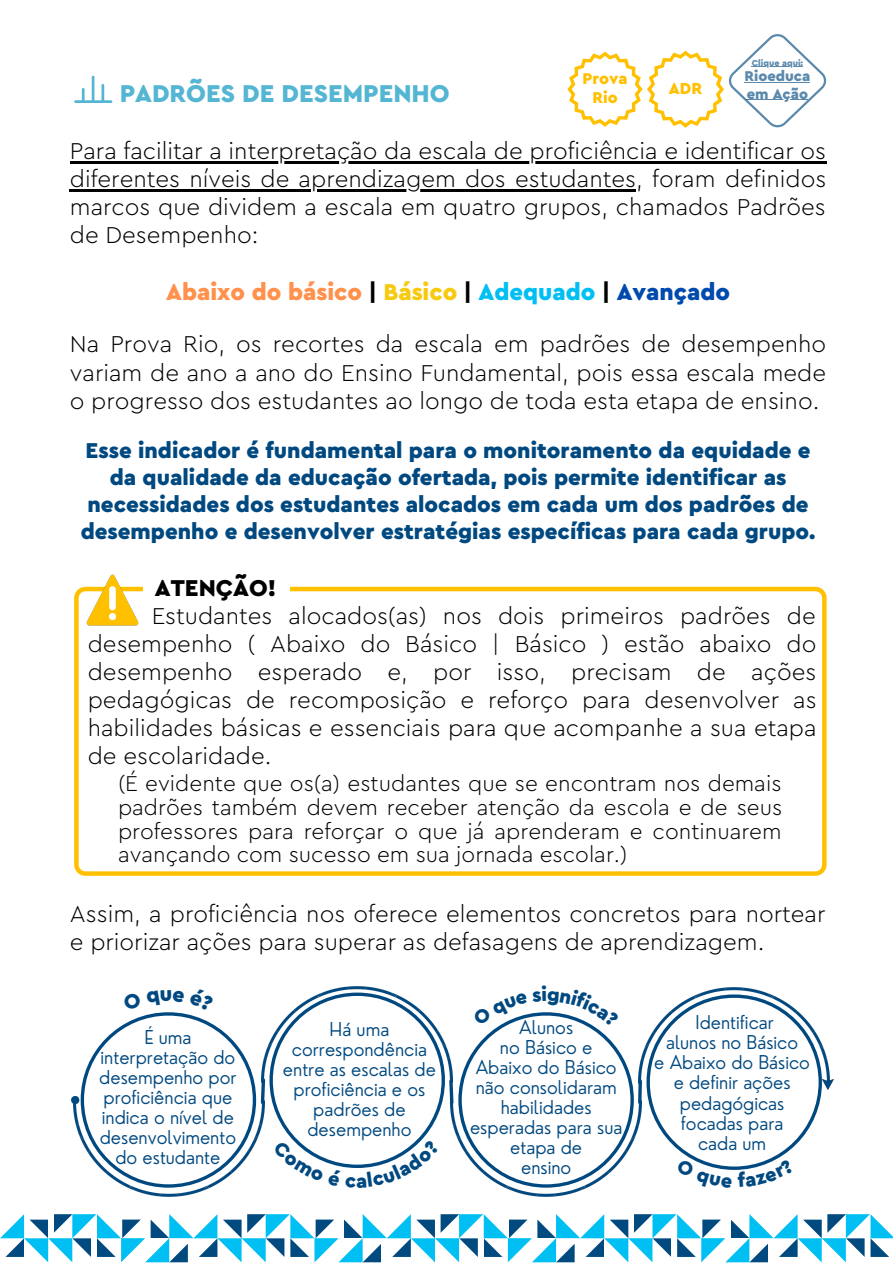
<style>
.page{position:relative;width:893px;height:1264px;background:#fff}
.page>*{position:absolute;margin:0;border:0;box-sizing:border-box;transform-origin:0 0}
.t1{font:900 25.5px "Cera Pro";color:#54b6d3}
.t2{font:300 24px/28px "Cera Pro";color:#000;text-align:justify}
.t3{font:900 24px "Cera Pro";color:#ff914d}
.t4{font:900 24px "Cera Pro";color:#000}
.t5{font:900 22.5px/27px "Cera Pro";color:#004980;text-align:center}
.t6{font:300 22.5px/23.5px "Cera Pro";color:#000;text-align:justify}
.t7{font:300 18.6px/20px "Nourd";color:#004980;text-align:center}
.t8{font:900 16.8px "Cera Pro";color:#ffc000}
.t9{font:900 16.35px/19.4px "Cera Pro";color:#ffc000;text-align:center}
.t10{font:900 14.85px/17.2px "Cera Pro";color:#004980}
.t11{font:900 9px "Cera Pro";color:#004980}
.s1{color:#000}
.s2{color:#f7ca0f}
.s3{color:#00bff2}
.s4{color:#004aad}
</style>
<div class="page">
<hr style="left:70px;top:161px;width:756px;height:2px;background:#000">
<hr style="left:70px;top:189px;width:566px;height:3px;background:#000">
<svg style="left:74px;top:587px;width:752px;height:288px"></svg>
<div style="left:143px;top:554px;width:147px;height:46px;background:#fff"></div>
<hr style="left:75px;top:100px;width:36px;height:3px;background:#54b6d3">
<hr style="left:92px;top:77px;width:2px;height:25px;background:#54b6d3">
<svg style="left:82px;top:89px;width:3px;height:11px"></svg>
<hr style="left:101px;top:85px;width:3px;height:15px;background:#54b6d3">
<img style="left:86px;top:575px;width:52px;height:50px">
<img style="left:73px;top:1100px;width:137px;height:96px">
<img style="left:505px;top:1188px;width:82px;height:8px">
<div style="left:71px;top:1095px;width:8px;height:9px;background:#004980;border-radius:50%"></div>
<svg style="left:567px;top:34px;width:259px;height:94px"></svg>
<svg style="left:0;top:1214px;width:892px;height:48px"></svg>
<svg style="left:81px;top:986px;width:752px;height:202px"></svg>
<p class="t11" style="left:751px;top:58px;width:53px">Clique aqui:</p>
<p class="t10" style="left:744px;top:68px;width:67px">Rioeduca em Ação</p>
<p class="t9" style="left:582px;top:69px;width:46px">Prova<br>Rio</p>
<p class="t8" style="left:668px;top:80px;width:35px">ADR</p>
<p class="t1" style="left:120px;top:81px;width:331px">PADRÕES DE DESEMPENHO</p>
<p class="t2" style="left:70px;top:138px;width:757px">Para facilitar a interpretação da escala de proficiência e identificar os diferentes níveis de aprendizagem dos estudantes, foram definidos marcos que dividem a escala em quatro grupos, chamados Padrões de Desempenho:</p>
<p class="t3" style="left:166px;top:280px;width:565px">Abaixo do básico <span class="s1">|</span> <span class="s2">Básico</span> <span class="s1">|</span> <span class="s3">Adequado</span> <span class="s1">|</span> <span class="s4">Avançado</span></p>
<p class="t2" style="left:70px;top:331px;width:757px">Na Prova Rio, os recortes da escala em padrões de desempenho variam de ano a ano do Ensino Fundamental, pois essa escala mede o progresso dos estudantes ao longo de toda esta etapa de ensino.</p>
<p class="t5" style="left:81px;top:438px;width:736px">Esse indicador é fundamental para o monitoramento da equidade e da qualidade da educação ofertada, pois permite identificar as necessidades dos estudantes alocados em cada um dos padrões de desempenho e desenvolver estratégias específicas para cada grupo.</p>
<p class="t4" style="left:155px;top:576px;width:123px">ATENÇÃO!</p>
<p class="t2" style="left:88px;top:602px;width:730px;text-indent:64px">Estudantes alocados(as) nos dois primeiros padrões de desempenho ( Abaixo do Básico | Básico ) estão abaixo do desempenho esperado e, por isso, precisam de ações pedagógicas de recomposição e reforço para desenvolver as habilidades básicas e essenciais para que acompanhe a sua etapa de escolaridade.</p>
<p class="t6" style="left:118px;top:772px;width:665px">(É evidente que os(a) estudantes que se encontram nos demais padrões também devem receber atenção da escola e de seus professores para reforçar o que já aprenderam e continuarem avançando com sucesso em sua jornada escolar.)</p>
<p class="t2" style="left:70px;top:900px;width:757px">Assim, a proficiência nos oferece elementos concretos para nortear e priorizar ações para superar as defasagens de aprendizagem.</p>
<p class="t7" style="left:99px;top:1027px;width:139px">É uma interpretação do desempenho por proficiência que indica o nível de desenvolvimento do estudante</p>
<p class="t7" style="left:283px;top:1019px;width:154px">Há uma correspondência entre as escalas de proficiência e os padrões de desempenho</p>
<p class="t7" style="left:470px;top:1017px;width:154px">Alunos<br>no Básico e<br>Abaixo do Básico não consolidaram habilidades esperadas para sua etapa de<br>ensino</p>
<p class="t7" style="left:654px;top:1011px;width:157px">Identificar<br>alunos no Básico<br>e Abaixo do Básico e definir ações pedagógicas focadas para<br>cada um</p>
</div>
